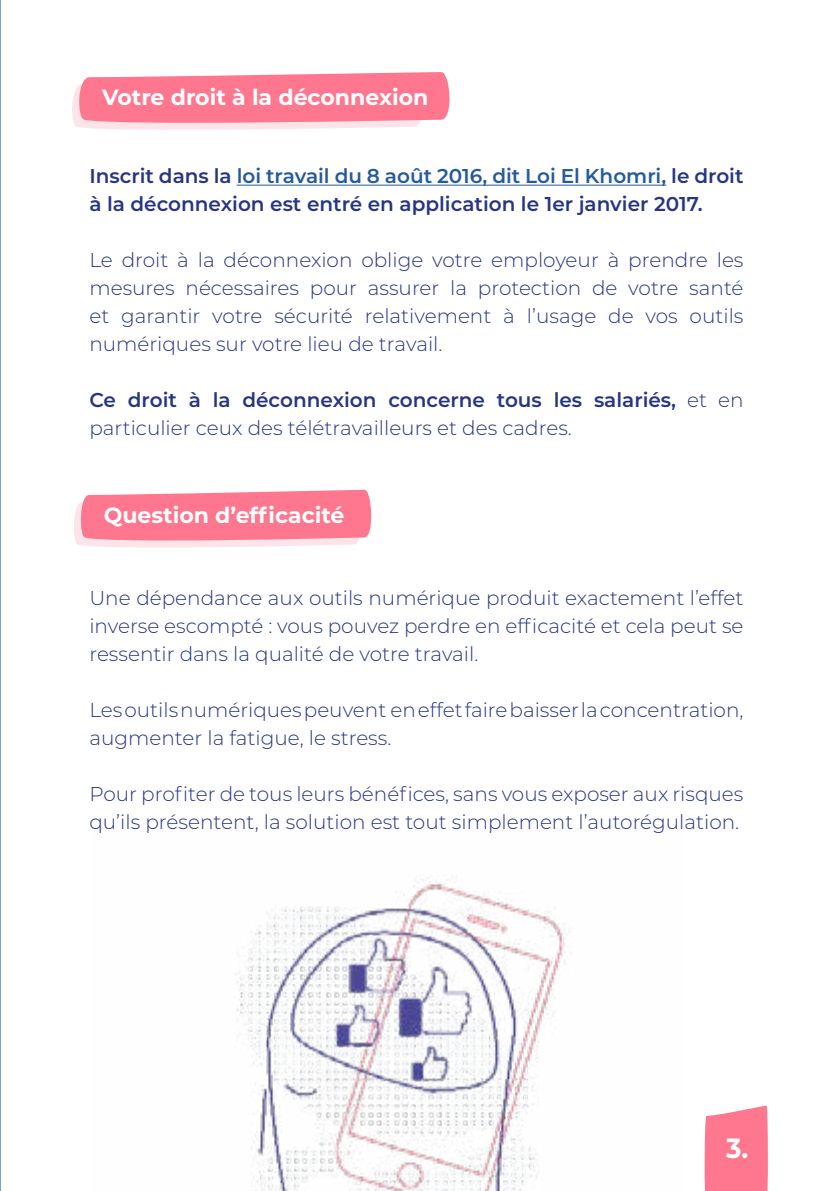
<style>
.page{position:relative;width:840px;height:1191px;background:#fff}
.page>*{position:absolute;margin:0;border:0;box-sizing:border-box;transform-origin:0 0}
.t1{font:700 27.8px "Montserrat";color:#fff;scale:.93 1}
.t2{font:700 22px "Montserrat";color:#fff}
.t3{font:300 20px/28px "Montserrat";color:#283583}
.t4{font:600 20px/28px "Montserrat";color:#283583}
.s1{color:#265b9b}
.s2{font-weight:600}
</style>
<div class="page">
<hr style="left:0;top:0;width:1px;height:1191px;background:#7ca3dc">
<svg style="left:72px;top:72px;width:378px;height:58px;background:#fe90a4"></svg>
<hr style="left:236px;top:185px;width:430px;height:1px;background:#265b9b">
<svg style="left:704px;top:1105px;width:64px;height:86px;background:#ff8299"></svg>
<svg style="left:74px;top:489px;width:298px;height:59px;background:#fe92a6"></svg>
<img style="left:235px;top:877px;width:332px;height:314px">
<p class="t2" style="left:102px;top:85px;width:327px">Votre droit à la déconnexion</p>
<p class="t4" style="left:89px;top:163px;width:655px">Inscrit dans la <span class="s1">loi travail du 8 août 2016, dit Loi El Khomri,</span> le droit à la déconnexion est entré en application le 1er janvier 2017.</p>
<p class="t3" style="left:89px;top:248px;width:655px;text-align:justify">Le droit à la déconnexion oblige votre employeur à prendre les mesures nécessaires pour assurer la protection de votre santé et garantir votre sécurité relativement à l’usage de vos outils numériques sur votre lieu de travail.</p>
<p class="t3" style="left:89px;top:388px;width:655px"><span class="s2">Ce droit à la déconnexion concerne tous les salariés,</span> et en particulier ceux des télétravailleurs et des cadres.</p>
<p class="t2" style="left:104px;top:503px;width:242px">Question d’efficacité</p>
<p class="t3" style="left:89px;top:586px;width:655px;text-align:justify">Une dépendance aux outils numérique produit exactement l’effet inverse escompté : vous pouvez perdre en efficacité et cela peut se ressentir dans la qualité de votre travail.</p>
<p class="t3" style="left:89px;top:698px;width:655px">Les outils numériques peuvent en effet faire baisser la concentration, augmenter la fatigue, le stress.</p>
<p class="t3" style="left:89px;top:782px;width:655px">Pour profiter de tous leurs bénéfices, sans vous exposer aux risques qu’ils présentent, la solution est tout simplement l’autorégulation.</p>
<h1 class="t1" style="left:725px;top:1133px;width:25px">3.</h1>
</div>
